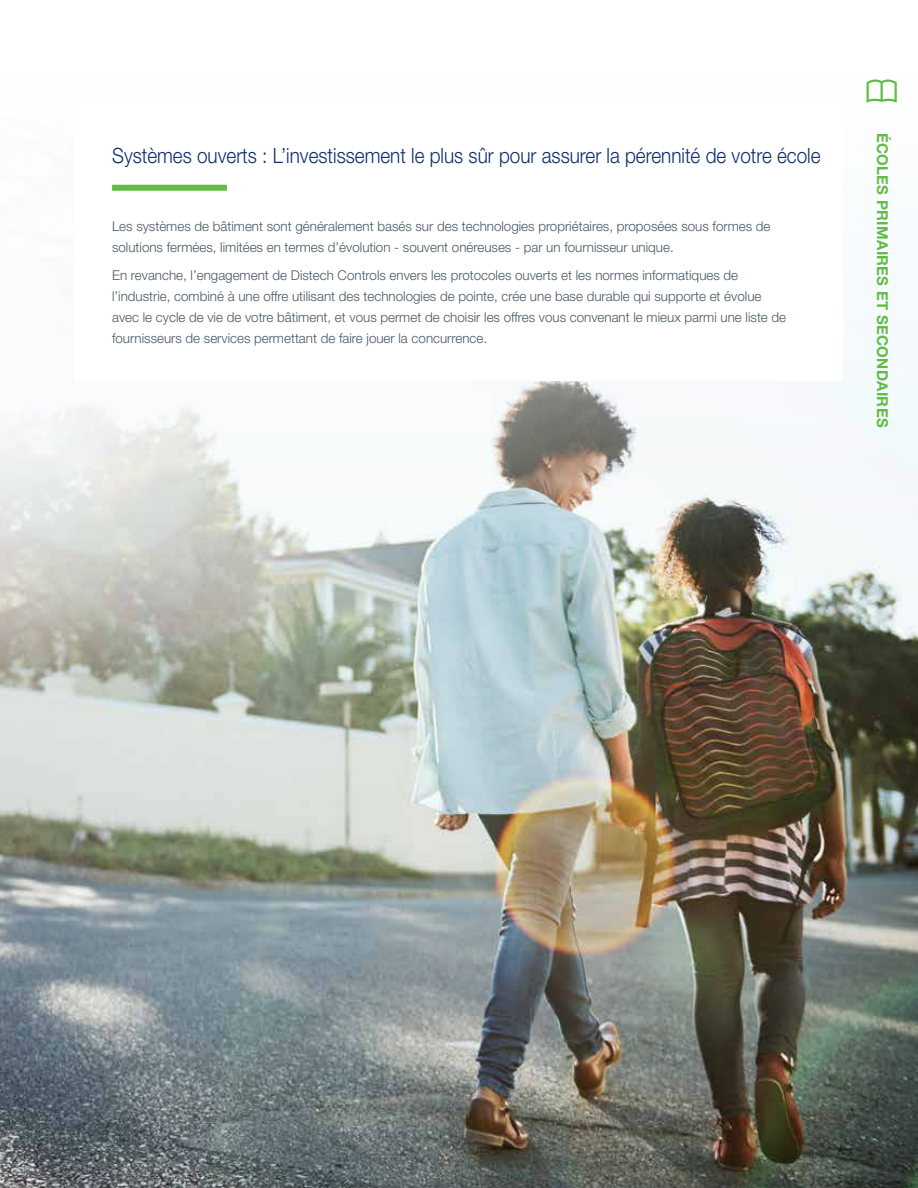
<style>
.page{position:relative;width:918px;height:1188px;background:#fff}
.page>*{position:absolute;margin:0;border:0;box-sizing:border-box;transform-origin:0 0}
.t1{font:300 21px "Helvetica Neue LT Std";color:#0d2c6c;scale:.9 1}
.t2{font:700 15px "Helvetica Neue LT Std";letter-spacing:.02em;color:#62bb46}
.t3{font:300 13.5px/21px "Helvetica Neue LT Std";color:#485865}
</style>
<div class="page">
<img style="left:0;top:79px;width:918px;height:1109px">
<div style="left:74px;top:103px;width:769px;height:278px;background:#fff"></div>
<svg style="left:867px;top:80px;width:30px;height:23px"></svg>
<div style="left:112px;top:185px;width:115px;height:6px;background:#62bb46"></div>
<h1 class="t1" style="left:112px;top:143px;width:789px">Systèmes ouverts : L’investissement le plus sûr pour assurer la pérennité de votre école</h1>
<p class="t3" style="left:112px;top:216px;width:660px">Les systèmes de bâtiment sont généralement basés sur des technologies propriétaires, proposées sous formes de solutions fermées, limitées en termes d’évolution - souvent onéreuses - par un fournisseur unique.</p>
<p class="t3" style="left:112px;top:265px;width:676px">En revanche, l’engagement de Distech Controls envers les protocoles ouverts et les normes informatiques de l’industrie, combiné à une offre utilisant des technologies de pointe, crée une base durable qui supporte et évolue avec le cycle de vie de votre bâtiment, et vous permet de choisir les offres vous convenant le mieux parmi une liste de fournisseurs de services permettant de faire jouer la concurrence.</p>
<p class="t2" style="left:892px;top:133px;width:296px;rotate:90deg">ÉCOLES PRIMAIRES ET SECONDAIRES</p>
</div>
